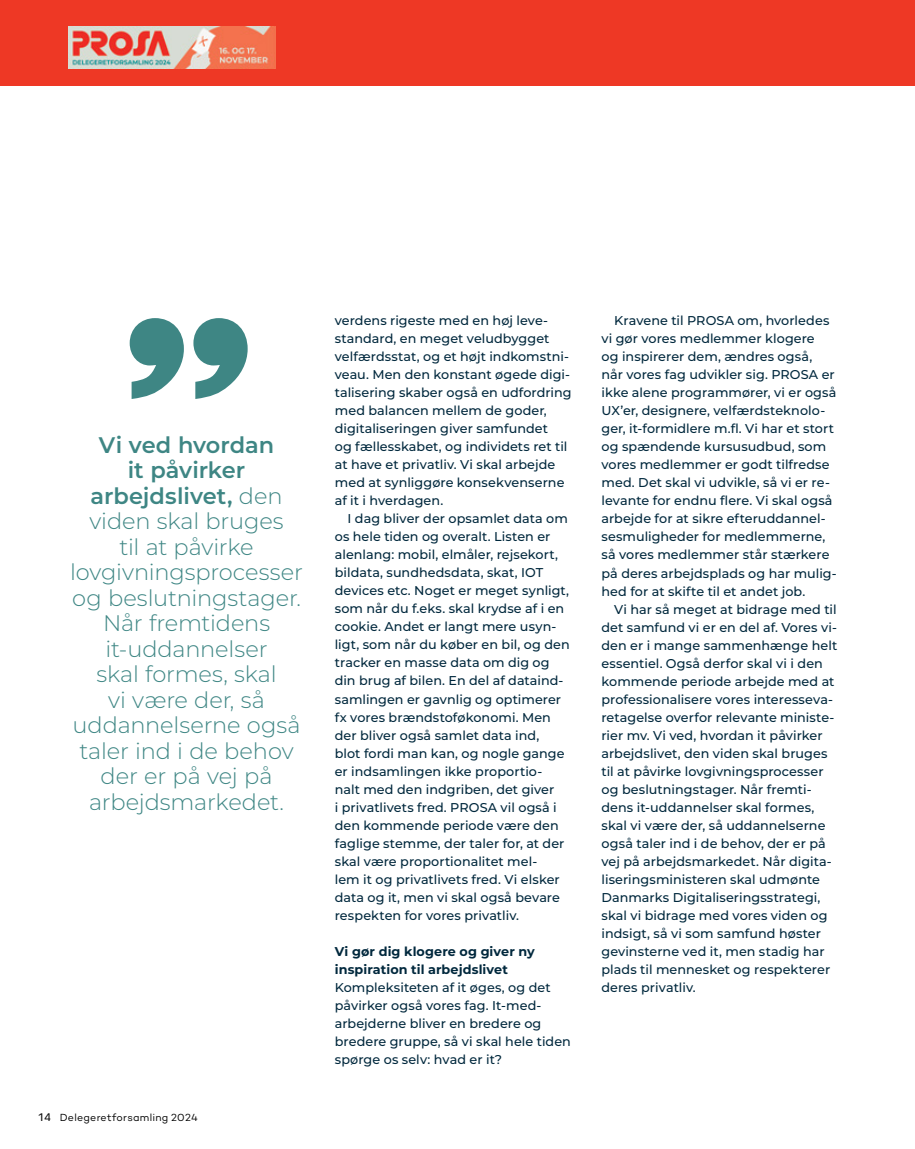
<style>
.page{position:relative;width:915px;height:1149px;background:#fff}
.page>*{position:absolute;margin:0;border:0;box-sizing:border-box;transform-origin:0 0}
.t1{font:300 22.5px/25.5px "Montserrat";letter-spacing:-.005em;color:#3e8684;text-align:center}
.t2{font:500 12.75px/18px "Montserrat";letter-spacing:.005em;color:#00283d}
.t3{font:700 12.75px/18px "Montserrat";letter-spacing:.005em;color:#00283d}
.t4{font:10.5px "Campton";letter-spacing:.025em;color:#000}
.s1{font-weight:600}
.s2{font-family:"Zetta Sans";font-size:12px}
</style>
<div class="page">
<div style="left:0;top:0;width:914px;height:85px;background:#ee3825"></div>
<img style="left:68px;top:27px;width:207px;height:41px">
<svg style="left:130px;top:318px;width:117px;height:81px"></svg>
<p class="t1" style="left:70px;top:431px;width:234px"><span class="s1">Vi ved hvordan<br>it påvirker arbejdslivet,</span> den viden skal bruges<br>til at påvirke lovgivningsprocesser og beslutningstager.<br>Når fremtidens it-uddannelser<br>skal formes, skal<br>vi være der, så uddannelserne også taler ind i de behov der er på vej på arbejdsmarkedet.</p>
<p class="t4" style="left:38px;top:1110px;width:162px"><span class="s2">14</span> Delegeretforsamling 2024</p>
<p class="t2" style="left:334px;top:311px;width:238px">verdens rigeste med en høj leve&shy;standard, en meget veludbygget velfærdsstat, og et højt indkomstni&shy;veau. Men den konstant øgede digi&shy;talisering skaber også en udfordring med balancen mellem de goder, digitaliseringen giver samfundet<br>og fællesskabet, og individets ret til at have et privatliv. Vi skal arbejde med at synliggøre konsekvenserne af it i hverdagen.</p>
<p class="t2" style="left:334px;top:509px;width:236px;text-indent:13px">I dag bliver der opsamlet data om os hele tiden og overalt. Listen er alenlang: mobil, elmåler, rejsekort, bildata, sundhedsdata, skat, IOT devices etc. Noget er meget synligt, som når du f.eks. skal krydse af i en cookie. Andet er langt mere usyn&shy;ligt, som når du køber en bil, og den tracker en masse data om dig og din brug af bilen. En del af dataind&shy;samlingen er gavnlig og optimerer fx vores brændstoføkonomi. Men der bliver også samlet data ind,<br>blot fordi man kan, og nogle gange er indsamlingen ikke proportio&shy;nalt med den indgriben, det giver<br>i privatlivets fred. PROSA vil også i den kommende periode være den faglige stemme, der taler for, at der skal være proportionalitet mel-<br>lem it og privatlivets fred. Vi elsker data og it, men vi skal også bevare respekten for vores privatliv.</p>
<p class="t3" style="left:334px;top:941px;width:201px">Vi gør dig klogere og giver ny inspiration til arbejdslivet</p>
<p class="t2" style="left:334px;top:977px;width:237px">Kompleksiteten af it øges, og det påvirker også vores fag. It-med&shy;arbejderne bliver en bredere og bredere gruppe, så vi skal hele tiden spørge os selv: hvad er it?</p>
<p class="t2" style="left:601px;top:311px;width:237px;text-indent:13px">Kravene til PROSA om, hvorledes vi gør vores medlemmer klogere<br>og inspirerer dem, ændres også, når vores fag udvikler sig. PROSA er ikke alene programmører, vi er også UX’er, designere, velfærdsteknolo&shy;ger, it-formidlere m.fl. Vi har et stort og spændende kursusudbud, som vores medlemmer er godt tilfredse med. Det skal vi udvikle, så vi er re&shy;levante for endnu flere. Vi skal også arbejde for at sikre efteruddannel&shy;sesmuligheder for medlemmerne, så vores medlemmer står stærkere på deres arbejdsplads og har mulig&shy;hed for at skifte til et andet job.</p>
<p class="t2" style="left:601px;top:599px;width:237px;text-indent:13px">Vi har så meget at bidrage med til det samfund vi er en del af. Vores vi&shy;den er i mange sammenhænge helt essentiel. Også derfor skal vi i den kommende periode arbejde med at professionalisere vores interesseva&shy;retagelse overfor relevante ministe&shy;rier mv. Vi ved, hvordan it påvirker arbejdslivet, den viden skal bruges til at påvirke lovgivningsprocesser og beslutningstager. Når fremti&shy;dens it-uddannelser skal formes, skal vi være der, så uddannelserne også taler ind i de behov, der er på vej på arbejdsmarkedet. Når digita&shy;liseringsministeren skal udmønte Danmarks Digitaliseringsstrategi, skal vi bidrage med vores viden og indsigt, så vi som samfund høster gevinsterne ved it, men stadig har plads til mennesket og respekterer deres privatliv.</p>
</div>
